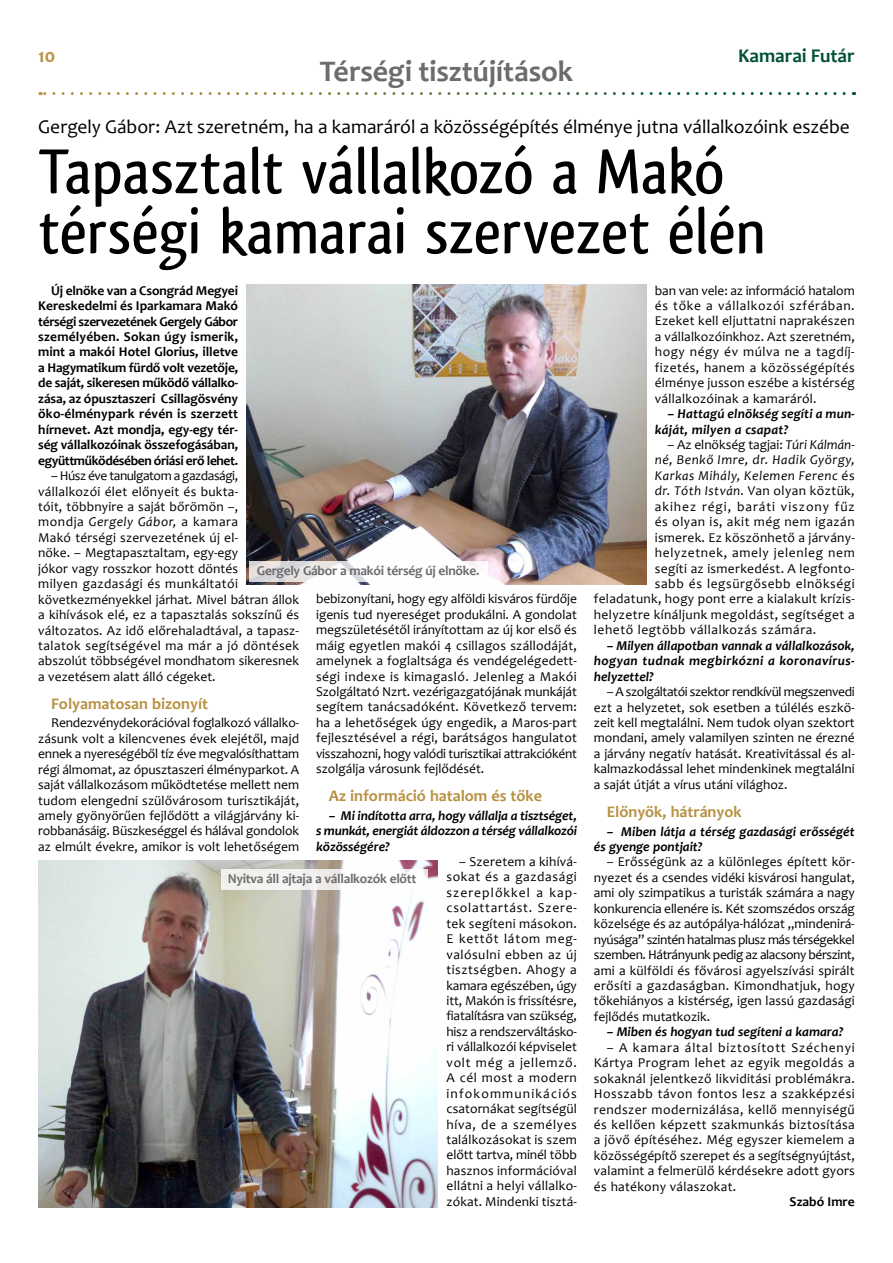
<style>
.page{position:relative;width:893px;height:1263px;background:#fff}
.page>*{position:absolute;margin:0;border:0;box-sizing:border-box;transform-origin:0 0}
.t1{font:500 66px/60px "Qlassik";letter-spacing:.005em;color:#000}
.t2{font:700 30px "Candara";letter-spacing:-.005em;color:#6b6c6e}
.t3{font:19.5px "Candara";color:#000}
.t4{font:700 19.5px "Candara";color:#005138}
.t5{font:700 19.5px "Candara";color:#b79042}
.t6{font:700 16.2px "Candara";color:#b79042}
.t7{font:13.5px/15.5px "Candara";letter-spacing:.015em;color:#000;text-align:justify}
.t8{font:700 13.5px/15.5px "Candara";letter-spacing:-.03em;color:#000;text-align:justify}
.t9{font:italic 700 13.5px/15.5px "Candara";letter-spacing:.005em;color:#000;text-align:justify}
.t10{font:13.5px "Candara";letter-spacing:.04em;color:#000}
.t11{font:700 13.5px "Candara";letter-spacing:-.02em;color:#6b6c6e}
.t12{font:italic 13.5px "Candara";letter-spacing:.04em;color:#000}
.t13{font:13.5px "Candara";letter-spacing:.07em;color:#000}
.t14{font:13.5px "Candara";letter-spacing:.05em;color:#000}
.t15{font:700 13.5px "Candara";color:#000}
.s1{font-style:italic}
.s2{font-style:normal}
</style>
<div class="page">
<svg style="left:40px;top:92px;width:804px;height:3px"></svg>
<img style="left:247px;top:285px;width:399px;height:300px">
<img style="left:38px;top:860px;width:400px;height:348px">
<svg style="left:249px;top:561px;width:238px;height:20px"></svg>
<div style="left:221px;top:869px;width:207px;height:20px;background:#f4f4f2"></div>
<h3 class="t5" style="left:38px;top:43px;width:18px">10</h3>
<h3 class="t4" style="left:738px;top:43px;width:118px">Kamarai Futár</h3>
<h2 class="t2" style="left:320px;top:53px;width:255px">Térségi tisztújítások</h2>
<h3 class="t3" style="left:38px;top:115px;width:813px">Gergely Gábor: Azt szeretném, ha a kamaráról a közösségépítés élménye jutna vállalkozóink eszébe</h3>
<h1 class="t1" style="left:38px;top:141px;width:729px">Tapasztalt vállalkozó a Makó térségi kamarai szervezet élén</h1>
<p class="t8" style="left:38px;top:282px;width:201px;text-indent:13px">Új elnöke van a Csongrád Megyei Kereskedelmi és Iparkamara Makó térségi szervezetének Gergely Gábor személyében. Sokan úgy ismerik, mint a makói Hotel Glorius, illetve a Hagymatikum fürdő volt vezetője, de saját, sikeresen működő vállalko&shy;zása, az ópusztaszeri Csillagösvény öko-élménypark révén is szerzett hírnevet. Azt mondja, egy-egy tér&shy;ség vállalkozóinak összefogásában, együttműködésében óriási erő lehet.</p>
<p class="t7" style="left:38px;top:468px;width:262px;text-align:left;text-indent:13px">– Húsz éve tanulgatom a gazdasági, vállalkozói élet előnyeit és bukta-<br>tóit, többnyire a saját bőrömön –,<br>mondja <span class="s1">Gergely Gábor,</span> a kamara<br>Makó térségi szervezetének új el-<br>nöke. – Megtapasztaltam, egy-egy<br>jókor vagy rosszkor hozott döntés<br>milyen gazdasági és munkáltatói következményekkel járhat. Mivel bátran állok a kihívások elé, ez a tapasztalás sokszínű és változatos. Az idő előrehaladtával, a tapasz&shy;talatok segítségével ma már a jó döntések abszolút többségével mondhatom sikeresnek a vezetésem alatt álló cégeket.</p>
<p class="t6" style="left:51px;top:693px;width:158px">Folyamatosan bizonyít</p>
<p class="t7" style="left:38px;top:715px;width:262px;text-indent:13px">Rendezvénydekorációval foglalkozó vállalko&shy;zásunk volt a kilencvenes évek elejétől, majd ennek a nyereségéből tíz éve megvalósíthattam régi álmomat, az ópusztaszeri élményparkot. A saját vállalkozásom működtetése mellett nem tudom elengedni szülővárosom turisztikáját, amely gyönyörűen fejlődött a világjárvány ki&shy;robbanásáig. Büszkeséggel és hálával gondolok az elmúlt évekre, amikor is volt lehetőségem</p>
<p class="t11" style="left:257px;top:562px;width:224px">Gergely Gábor a makói térség új elnöke.</p>
<p class="t7" style="left:316px;top:591px;width:262px">bebizonyítani, hogy egy alföldi kisváros fürdője igenis tud nyereséget produkálni. A gondolat megszületésétől irányítottam az új kor első és máig egyetlen makói 4 csillagos szállodáját, amelynek a foglaltsága és vendégelégedett&shy;ségi indexe is kimagasló. Jelenleg a Makói Szolgáltató Nzrt. vezérigazgatójának munkáját segítem tanácsadóként. Következő tervem: ha a lehetőségek úgy engedik, a Maros-part fejlesztésével a régi, barátságos hangulatot visszahozni, hogy valódi turisztikai attrakcióként szolgálja városunk fejlődését.</p>
<p class="t6" style="left:329px;top:786px;width:215px">Az információ hatalom és tőke</p>
<p class="t9" style="left:316px;top:807px;width:262px;text-indent:13px">– Mi indította arra, hogy vállalja a tisztséget, s munkát, energiát áldozzon a térség vállalkozói közösségére?</p>
<p class="t7" style="left:446px;top:854px;width:132px;text-indent:13px">– Szeretem a kihívá&shy;sokat és a gazdasági szereplőkkel a kap&shy;csolattartást. Szere&shy;tek segíteni másokon.<br>E kettőt látom meg&shy;valósulni ebben az új tisztségben. Ahogy a kamara egészében, úgy itt, Makón is frissítésre, fiatalításra van szükség, hisz a rendszerváltásko&shy;ri vállalkozói képviselet volt még a jellemző.<br>A cél most a modern infokommunikációs csatornákat segítségül híva, de a személyes találkozásokat is szem előtt tartva, minél több hasznos információval ellátni a helyi vállalko&shy;zókat. Mindenki tisztá-</p>
<p class="t11" style="left:228px;top:870px;width:190px">Nyitva áll ajtaja a vállalkozók előtt</p>
<p class="t7" style="left:655px;top:282px;width:201px">ban van vele: az információ hatalom és tőke a vállalkozói szférában.<br>Ezeket kell eljuttatni naprakészen a vállalkozóinkhoz. Azt szeretném, hogy négy év múlva ne a tagdíj&shy;fizetés, hanem a közösségépítés élménye jusson eszébe a kistérség vállalkozóinak a kamaráról.</p>
<p class="t9" style="left:655px;top:406px;width:201px;text-indent:13px">– Hattagú elnökség segíti a mun&shy;káját, milyen a csapat?</p>
<p class="t7" style="left:668px;top:437px;width:189px">– Az elnökség tagjai: <span class="s1">Túri Kálmán-</span></p>
<p class="t12" style="left:655px;top:452px;width:201px">né, Benkő Imre, dr. Hadik György,</p>
<p class="t12" style="left:655px;top:467px;width:201px">Karkas Mihály, Kelemen Ferenc <span class="s2">és</span></p>
<p class="t7" style="left:655px;top:483px;width:201px"><span class="s1">dr. Tóth István.</span> Van olyan köztük,</p>
<p class="t13" style="left:655px;top:498px;width:201px">akihez régi, baráti viszony fűz</p>
<p class="t10" style="left:655px;top:513px;width:201px">és olyan is, akit még nem igazán</p>
<p class="t7" style="left:655px;top:529px;width:201px">ismerek. Ez köszönhető a járvány-</p>
<p class="t14" style="left:655px;top:544px;width:201px">helyzetnek, amely jelenleg nem</p>
<p class="t7" style="left:655px;top:560px;width:201px">segíti az ismerkedést. A legfonto-</p>
<p class="t10" style="left:655px;top:575px;width:201px">sabb és legsürgősebb elnökségi</p>
<p class="t7" style="left:594px;top:591px;width:262px">feladatunk, hogy pont erre a kialakult krízis-</p>
<p class="t7" style="left:594px;top:607px;width:262px">helyzetre kínáljunk megoldást, segítséget a</p>
<p class="t10" style="left:594px;top:621px;width:224px">lehető legtöbb vállalkozás számára.</p>
<p class="t9" style="left:594px;top:637px;width:262px;text-indent:13px">– Milyen állapotban vannak a vállalkozások, hogyan tudnak megbirkózni a koronavírus&shy;helyzettel?</p>
<p class="t7" style="left:594px;top:684px;width:262px;text-indent:13px">– A szolgáltatói szektor rendkívül megszenvedi ezt a helyzetet, sok esetben a túlélés eszkö&shy;zeit kell megtalálni. Nem tudok olyan szektort mondani, amely valamilyen szinten ne érezné a járvány negatív hatását. Kreativitással és al&shy;kalmazkodással lehet mindenkinek megtalálni a saját útját a vírus utáni világhoz.</p>
<p class="t6" style="left:607px;top:802px;width:137px">Előnyök, hátrányok</p>
<p class="t9" style="left:594px;top:823px;width:262px;text-indent:13px">– Miben látja a térség gazdasági erősségét és gyenge pontjait?</p>
<p class="t7" style="left:594px;top:854px;width:262px;text-indent:13px">– Erősségünk az a különleges épített kör&shy;nyezet és a csendes vidéki kisvárosi hangulat, ami oly szimpatikus a turisták számára a nagy konkurencia ellenére is. Két szomszédos ország közelsége és az autópálya-hálózat „mindenirá&shy;nyúsága” szintén hatalmas plusz más térségekkel szemben. Hátrányunk pedig az alacsony bérszint, ami a külföldi és fővárosi agyelszívási spirált erősíti a gazdaságban. Kimondhatjuk, hogy tőkehiányos a kistérség, igen lassú gazdasági fejlődés mutatkozik.</p>
<p class="t9" style="left:607px;top:1024px;width:238px">– Miben és hogyan tud segíteni a kamara?</p>
<p class="t7" style="left:594px;top:1039px;width:262px;text-indent:13px">– A kamara által biztosított Széchenyi Kártya Program lehet az egyik megoldás a sokaknál jelentkező likviditási problémákra.<br>Hosszabb távon fontos lesz a szakképzési rendszer modernizálása, kellő mennyiségű és kellően képzett szakmunkás biztosítása a jövő építéséhez. Még egyszer kiemelem a közösségépítő szerepet és a segítségnyújtást, valamint a felmerülő kérdésekre adott gyors és hatékony válaszokat.</p>
<p class="t15" style="left:790px;top:1193px;width:67px">Szabó Imre</p>
</div>
